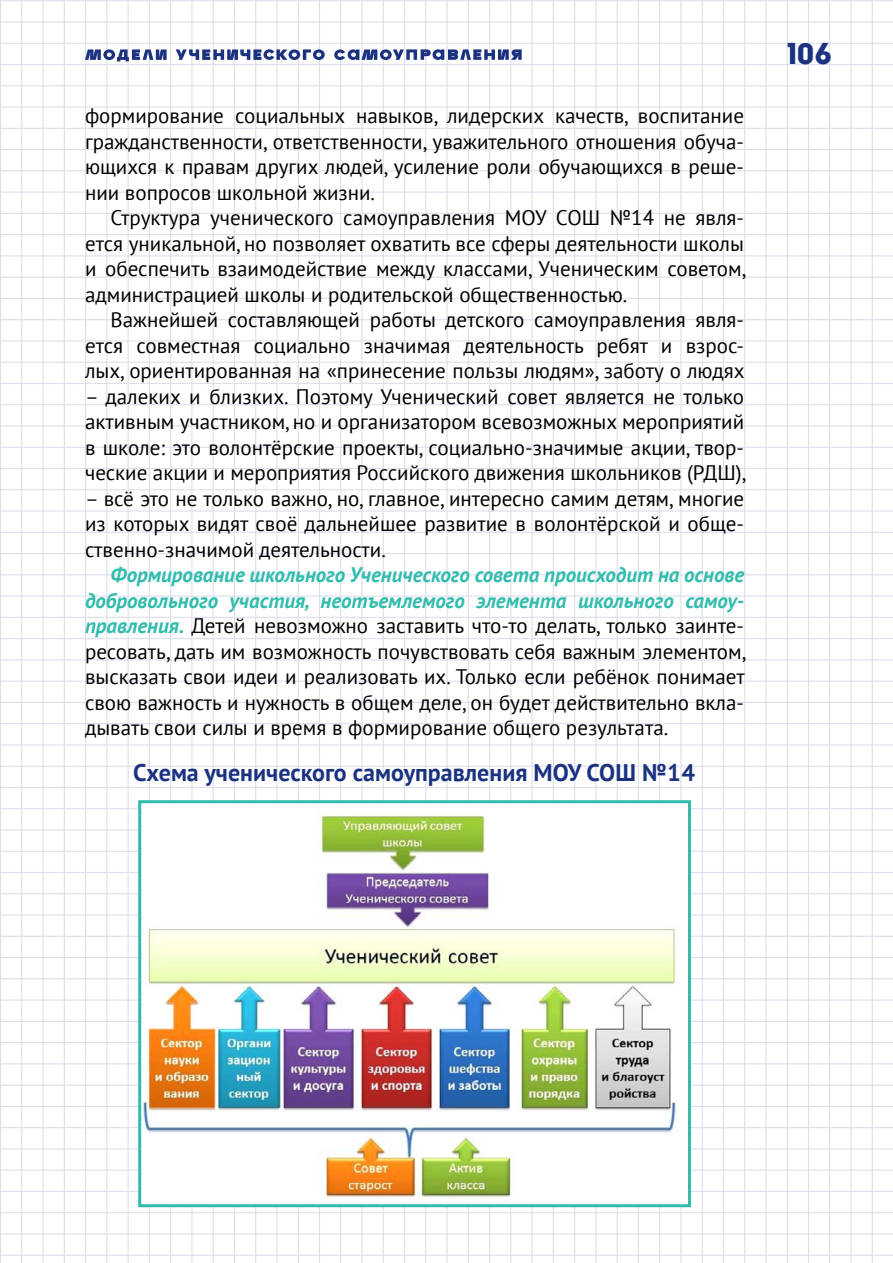
<style>
.page{position:relative;width:893px;height:1263px;background:#fff}
.page>*{position:absolute;margin:0;border:0;box-sizing:border-box;transform-origin:0 0}
.t1{font:900 30px "Solomon Sans";color:#1b3281}
.t2{font:700 24px "PT Sans";color:#1b3281}
.t3{font:21px/25.5px "PT Sans";color:#000;text-align:justify}
.s1{font-weight:700;font-style:italic;color:#32bcad}
</style>
<div class="page">
<hr style="left:0;top:0;width:893px;height:1px;background:#dedeec">
<hr style="left:0;top:21px;width:893px;height:2px;background:#dedeec">
<hr style="left:0;top:0;width:1px;height:1263px;background:#dedeec">
<hr style="left:21px;top:0;width:1px;height:1263px;background:#dedeec">
<hr style="left:43px;top:0;width:1px;height:1263px;background:#dedeec">
<hr style="left:64px;top:0;width:1px;height:1263px;background:#dedeec">
<hr style="left:85px;top:0;width:1px;height:1263px;background:#dedeec">
<hr style="left:106px;top:0;width:1px;height:1263px;background:#dedeec">
<hr style="left:128px;top:0;width:1px;height:1263px;background:#dedeec">
<hr style="left:149px;top:0;width:1px;height:1263px;background:#dedeec">
<hr style="left:170px;top:0;width:1px;height:1263px;background:#dedeec">
<hr style="left:191px;top:0;width:1px;height:1263px;background:#dedeec">
<hr style="left:213px;top:0;width:1px;height:1263px;background:#dedeec">
<hr style="left:234px;top:0;width:1px;height:1263px;background:#dedeec">
<hr style="left:255px;top:0;width:1px;height:1263px;background:#dedeec">
<hr style="left:276px;top:0;width:2px;height:1263px;background:#dedeec">
<hr style="left:298px;top:0;width:1px;height:1263px;background:#dedeec">
<hr style="left:319px;top:0;width:1px;height:1263px;background:#dedeec">
<hr style="left:340px;top:0;width:1px;height:1263px;background:#dedeec">
<hr style="left:361px;top:0;width:2px;height:1263px;background:#dedeec">
<hr style="left:383px;top:0;width:1px;height:1263px;background:#dedeec">
<hr style="left:404px;top:0;width:1px;height:1263px;background:#dedeec">
<hr style="left:425px;top:0;width:1px;height:1263px;background:#dedeec">
<hr style="left:446px;top:0;width:2px;height:1263px;background:#dedeec">
<hr style="left:468px;top:0;width:1px;height:1263px;background:#dedeec">
<hr style="left:489px;top:0;width:1px;height:1263px;background:#dedeec">
<hr style="left:510px;top:0;width:1px;height:1263px;background:#dedeec">
<hr style="left:531px;top:0;width:2px;height:1263px;background:#dedeec">
<hr style="left:553px;top:0;width:1px;height:1263px;background:#dedeec">
<hr style="left:574px;top:0;width:1px;height:1263px;background:#dedeec">
<hr style="left:595px;top:0;width:1px;height:1263px;background:#dedeec">
<hr style="left:617px;top:0;width:1px;height:1263px;background:#dedeec">
<hr style="left:638px;top:0;width:1px;height:1263px;background:#dedeec">
<hr style="left:659px;top:0;width:1px;height:1263px;background:#dedeec">
<hr style="left:680px;top:0;width:1px;height:1263px;background:#dedeec">
<hr style="left:702px;top:0;width:1px;height:1263px;background:#dedeec">
<hr style="left:723px;top:0;width:1px;height:1263px;background:#dedeec">
<hr style="left:744px;top:0;width:1px;height:1263px;background:#dedeec">
<hr style="left:765px;top:0;width:1px;height:1263px;background:#dedeec">
<hr style="left:787px;top:0;width:1px;height:1263px;background:#dedeec">
<hr style="left:808px;top:0;width:1px;height:1263px;background:#dedeec">
<hr style="left:829px;top:0;width:1px;height:1263px;background:#dedeec">
<hr style="left:850px;top:0;width:2px;height:1263px;background:#dedeec">
<hr style="left:872px;top:0;width:1px;height:1263px;background:#dedeec">
<hr style="left:0;top:43px;width:893px;height:1px;background:#dedeec">
<hr style="left:0;top:64px;width:893px;height:1px;background:#dedeec">
<hr style="left:0;top:85px;width:893px;height:1px;background:#dedeec">
<hr style="left:0;top:106px;width:893px;height:2px;background:#dedeec">
<hr style="left:0;top:128px;width:893px;height:1px;background:#dedeec">
<hr style="left:0;top:149px;width:893px;height:1px;background:#dedeec">
<hr style="left:0;top:170px;width:893px;height:1px;background:#dedeec">
<hr style="left:0;top:192px;width:893px;height:1px;background:#dedeec">
<hr style="left:0;top:213px;width:893px;height:1px;background:#dedeec">
<hr style="left:0;top:234px;width:893px;height:1px;background:#dedeec">
<hr style="left:0;top:255px;width:893px;height:1px;background:#dedeec">
<hr style="left:0;top:277px;width:893px;height:1px;background:#dedeec">
<hr style="left:0;top:298px;width:893px;height:1px;background:#dedeec">
<hr style="left:0;top:319px;width:893px;height:1px;background:#dedeec">
<hr style="left:0;top:340px;width:893px;height:1px;background:#dedeec">
<hr style="left:0;top:362px;width:893px;height:1px;background:#dedeec">
<hr style="left:0;top:383px;width:893px;height:1px;background:#dedeec">
<hr style="left:0;top:404px;width:893px;height:1px;background:#dedeec">
<hr style="left:0;top:425px;width:893px;height:2px;background:#dedeec">
<hr style="left:0;top:447px;width:893px;height:1px;background:#dedeec">
<hr style="left:0;top:468px;width:893px;height:1px;background:#dedeec">
<hr style="left:0;top:489px;width:893px;height:1px;background:#dedeec">
<hr style="left:0;top:510px;width:893px;height:2px;background:#dedeec">
<hr style="left:0;top:532px;width:893px;height:1px;background:#dedeec">
<hr style="left:0;top:553px;width:893px;height:1px;background:#dedeec">
<hr style="left:0;top:574px;width:893px;height:1px;background:#dedeec">
<hr style="left:0;top:595px;width:893px;height:2px;background:#dedeec">
<hr style="left:0;top:617px;width:893px;height:1px;background:#dedeec">
<hr style="left:0;top:638px;width:893px;height:1px;background:#dedeec">
<hr style="left:0;top:659px;width:893px;height:1px;background:#dedeec">
<hr style="left:0;top:681px;width:893px;height:1px;background:#dedeec">
<hr style="left:0;top:702px;width:893px;height:1px;background:#dedeec">
<hr style="left:0;top:723px;width:893px;height:1px;background:#dedeec">
<hr style="left:0;top:744px;width:893px;height:1px;background:#dedeec">
<hr style="left:0;top:766px;width:893px;height:1px;background:#dedeec">
<hr style="left:0;top:787px;width:893px;height:1px;background:#dedeec">
<hr style="left:0;top:808px;width:893px;height:1px;background:#dedeec">
<hr style="left:0;top:829px;width:893px;height:1px;background:#dedeec">
<hr style="left:0;top:851px;width:893px;height:1px;background:#dedeec">
<hr style="left:0;top:872px;width:893px;height:1px;background:#dedeec">
<hr style="left:0;top:893px;width:893px;height:1px;background:#dedeec">
<hr style="left:0;top:914px;width:893px;height:1px;background:#dedeec">
<hr style="left:0;top:936px;width:893px;height:1px;background:#dedeec">
<hr style="left:0;top:957px;width:893px;height:1px;background:#dedeec">
<hr style="left:0;top:978px;width:893px;height:1px;background:#dedeec">
<hr style="left:0;top:999px;width:893px;height:2px;background:#dedeec">
<hr style="left:0;top:1021px;width:893px;height:1px;background:#dedeec">
<hr style="left:0;top:1042px;width:893px;height:1px;background:#dedeec">
<hr style="left:0;top:1063px;width:893px;height:1px;background:#dedeec">
<hr style="left:0;top:1084px;width:893px;height:2px;background:#dedeec">
<hr style="left:0;top:1106px;width:893px;height:1px;background:#dedeec">
<hr style="left:0;top:1127px;width:893px;height:1px;background:#dedeec">
<hr style="left:0;top:1148px;width:893px;height:1px;background:#dedeec">
<hr style="left:0;top:1169px;width:893px;height:2px;background:#dedeec">
<hr style="left:0;top:1191px;width:893px;height:1px;background:#dedeec">
<hr style="left:0;top:1212px;width:893px;height:1px;background:#dedeec">
<hr style="left:0;top:1233px;width:893px;height:1px;background:#dedeec">
<hr style="left:0;top:1255px;width:893px;height:1px;background:#dedeec">
<svg style="left:85px;top:49px;width:82px;height:12px"></svg>
<svg style="left:176px;top:49px;width:149px;height:11px"></svg>
<svg style="left:334px;top:49px;width:188px;height:11px"></svg>
<img style="left:142px;top:804px;width:545px;height:399px">
<div style="left:138px;top:800px;width:553px;height:407px;border:3px solid #32bcad"></div>
<p class="t3" style="left:85px;top:103px;width:661px">формирование социальных навыков, лидерских качеств, воспитание гражданственности, ответственности, уважительного отношения обуча&shy;ющихся к правам других людей, усиление роли обучающихся в реше&shy;нии вопросов школьной жизни.</p>
<p class="t3" style="left:85px;top:205px;width:662px;text-indent:26px">Структура ученического самоуправления МОУ СОШ №14 не явля&shy;ется уникальной, но позволяет охватить все сферы деятельности школы и обеспечить взаимодействие между классами, Ученическим советом, администрацией школы и родительской общественностью.</p>
<p class="t3" style="left:85px;top:307px;width:661px;text-indent:26px">Важнейшей составляющей работы детского самоуправления явля&shy;ется совместная социально значимая деятельность ребят и взрос&shy;лых, ориентированная на «принесение пользы людям», заботу о людях</p>
<p class="t3" style="left:85px;top:383px;width:662px">– далеких и близких. Поэтому Ученический совет является не только активным участником, но и организатором всевозможных мероприятий в школе: это волонтёрские проекты, социально-значимые акции, твор&shy;ческие акции и мероприятия Российского движения школьников (РДШ),</p>
<p class="t3" style="left:85px;top:485px;width:661px">– всё это не только важно, но, главное, интересно самим детям, многие из которых видят своё дальнейшее развитие в волонтёрской и обще&shy;ственно-значимой деятельности.</p>
<p class="t3" style="left:85px;top:562px;width:662px;text-indent:26px"><span class="s1">Формирование школьного Ученического совета происходит на основе добровольного участия, неотъемлемого элемента школьного самоу&shy;правления.</span> Детей невозможно заставить что-то делать, только заинте&shy;ресовать, дать им возможность почувствовать себя важным элементом, высказать свои идеи и реализовать их. Только если ребёнок понимает свою важность и нужность в общем деле, он будет действительно вкла&shy;дывать свои силы и время в формирование общего результата.</p>
<p class="t2" style="left:133px;top:757px;width:564px">Схема ученического самоуправления МОУ СОШ №14</p>
<h1 class="t1" style="left:788px;top:36px;width:46px">106</h1>
</div>
